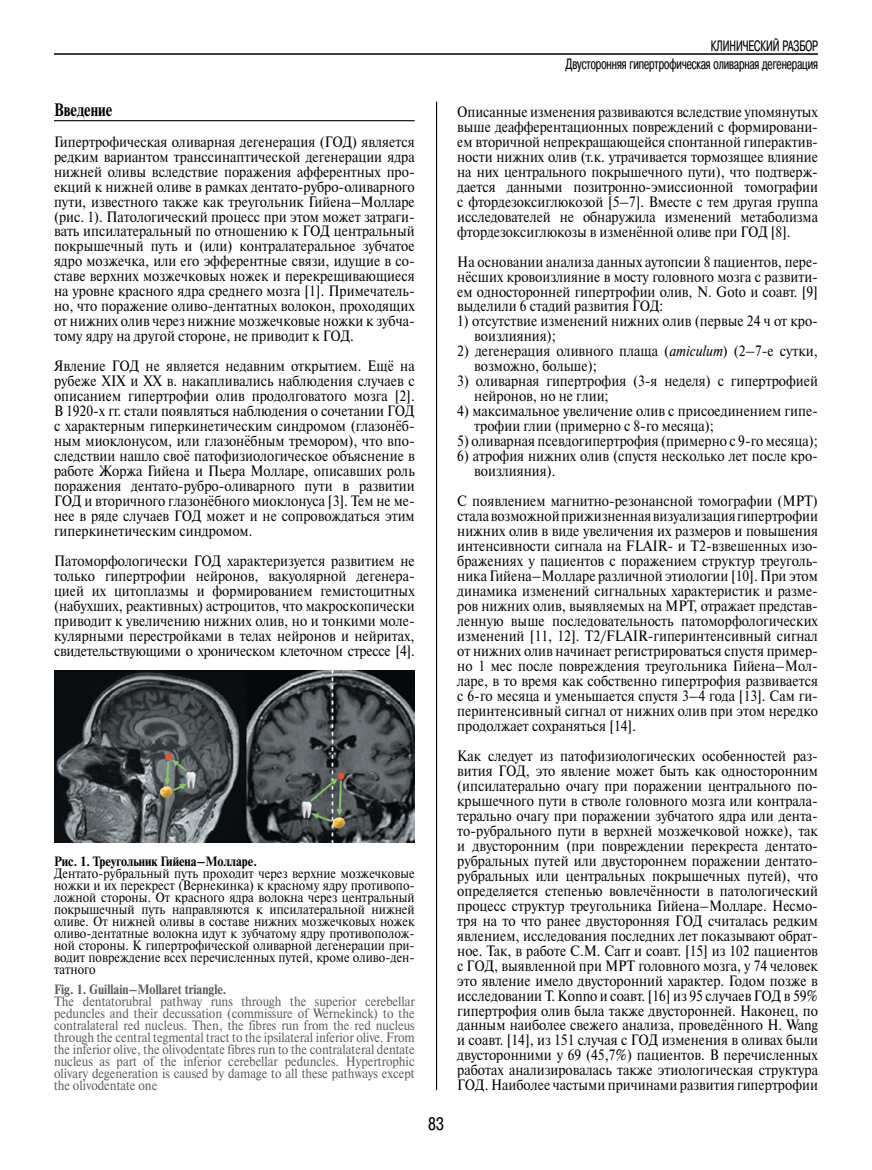
<style>
.page{position:relative;width:872px;height:1170px;background:#fff}
.page>*{position:absolute;margin:0;border:0;box-sizing:border-box;transform-origin:0 0}
.t1{font:700 18px "Newton C";color:#000;scale:.8 1}
.t2{font:18px "Pragmatica Cond C";color:#000}
.t3{font:15px/15px "Newton C";color:#000;text-align:justify;scale:.9 1}
.t4{font:15px/18px "Pragmatica Cond C";color:#000;text-align:right;scale:.8 1}
.t5{font:13.5px/12px "Newton C";color:#58595b;text-align:justify;scale:.9 1}
.t6{font:13.5px/12px "Newton C";color:#000;text-align:justify;scale:.9 1}
.t7{font:700 13.5px "Newton C";color:#000;scale:.9 1}
.t8{font:700 13.5px "Newton C";color:#58595b;scale:.9 1}
.s1{font-style:italic}
</style>
<div class="page">
<hr style="left:436px;top:102px;width:1px;height:987px;background:#000">
<hr style="left:54px;top:53px;width:764px;height:2px;background:#000">
<hr style="left:54px;top:120px;width:361px;height:1px;background:#000">
<img style="left:54px;top:670px;width:361px;height:172px">
<p class="t1" style="left:54px;top:100px;width:74px">Введение</p>
<p class="t3" style="left:54px;top:134px;width:402px">Гипертрофическая оливарная дегенерация (ГОД) является редким вариантом транссинаптической дегенерации ядра нижней оливы вследствие поражения афферентных про&shy;екций к нижней оливе в рамках дентато-рубро-оливарного пути, известного также как треугольник Гийена–Молларе (рис. 1). Патологический процесс при этом может затраги&shy;вать ипсилатеральный по отношению к ГОД центральный покрышечный путь и (или) контралатеральное зубчатое ядро мозжечка, или его эфферентные связи, идущие в со&shy;ставе верхних мозжечковых ножек и перекрещивающиеся на уровне красного ядра среднего мозга [1]. Примечатель&shy;но, что поражение оливо-дентатных волокон, проходящих от нижних олив через нижние мозжечковые ножки к зубча&shy;тому ядру на другой стороне, не приводит к ГОД.</p>
<p class="t3" style="left:54px;top:358px;width:402px">Явление ГОД не является недавним открытием. Ещё на рубеже XIX и XX в. накапливались наблюдения случаев с описанием гипертрофии олив продолговатого мозга [2].<br>В 1920-х гг. стали появляться наблюдения о сочетании ГОД с характерным гиперкинетическим синдромом (глазонёб&shy;ным миоклонусом, или глазонёбным тремором), что впо&shy;следствии нашло своё патофизиологическое объяснение в работе Жоржа Гийена и Пьера Молларе, описавших роль поражения дентато-рубро-оливарного пути в развитии ГОД и вторичного глазонёбного миоклонуса [3]. Тем не ме&shy;нее в ряде случаев ГОД может и не сопровождаться этим гиперкинетическим синдромом.</p>
<p class="t3" style="left:54px;top:553px;width:402px">Патоморфологически ГОД характеризуется развитием не только гипертрофии нейронов, вакуолярной дегенера&shy;цией их цитоплазмы и формированием гемистоцитных (набухших, реактивных) астроцитов, что макроскопически приводит к увеличению нижних олив, но и тонкими моле&shy;кулярными перестройками в телах нейронов и нейритах, свидетельствующими о хроническом клеточном стрессе [4].</p>
<p class="t7" style="left:54px;top:853px;width:227px">Рис. 1. Треугольник Гийена–Молларе.</p>
<p class="t6" style="left:54px;top:867px;width:402px">Дентато-рубральный путь проходит через верхние мозжечковые ножки и их перекрест (Вернекинка) к красному ядру противопо&shy;ложной стороны. От красного ядра волокна через центральный покрышечный путь направляются к ипсилатеральной нижней оливе. От нижней оливы в составе нижних мозжечковых ножек оливо-дентатные волокна идут к зубчатому ядру противополож&shy;ной стороны. К гипертрофической оливарной дегенерации при&shy;водит повреждение всех перечисленных путей, кроме оливо-ден&shy;татного</p>
<p class="t8" style="left:54px;top:982px;width:193px">Fig. 1. Guillain–Mollaret triangle.</p>
<p class="t5" style="left:54px;top:995px;width:402px">The dentatorubral pathway runs through the superior cerebellar peduncles and their decussation (commissure of Wernekinck) to the contralateral red nucleus. Then, the fibres run from the red nucleus through the central tegmental tract to the ipsilateral inferior olive. From the inferior olive, the olivodentate fibres run to the contralateral dentate nucleus as part of the inferior cerebellar peduncles. Hypertrophic olivary degeneration is caused by damage to all these pathways except the olivodentate one</p>
<p class="t4" style="left:566px;top:36px;width:316px">КЛИНИЧЕСКИЙ РАЗБОР<br>Двусторонняя гипертрофическая оливарная дегенерация</p>
<p class="t2" style="left:428px;top:1113px;width:17px">83</p>
<p class="t3" style="left:457px;top:104px;width:402px">Описанные изменения развиваются вследствие упомянутых выше деафферентационных повреждений с формировани&shy;ем вторичной непрекращающейся спонтанной гиперактив&shy;ности нижних олив (т.к. утрачивается тормозящее влияние на них центрального покрышечного пути), что подтверж&shy;дается данными позитронно-эмиссионной томографии с фтордезоксиглюкозой [5–7]. Вместе с тем другая группа исследователей не обнаружила изменений метаболизма фтордезоксиглюкозы в изменённой оливе при ГОД [8].</p>
<p class="t3" style="left:457px;top:254px;width:402px">На основании анализа данных аутопсии 8 пациентов, пере&shy;нёсших кровоизлияние в мосту головного мозга с развити&shy;ем односторонней гипертрофии олив, N. Goto и соавт. [9] выделили 6 стадий развития ГОД:</p>
<p class="t3" style="left:474px;top:314px;width:383px;text-indent:-17px">1) отсутствие изменений нижних олив (первые 24 ч от кро&shy;воизлияния);</p>
<p class="t3" style="left:474px;top:344px;width:383px;text-indent:-17px">2) дегенерация оливного плаща (<span class="s1">amiculum</span>) (2–7-е сутки, возможно, больше);</p>
<p class="t3" style="left:474px;top:374px;width:383px;text-indent:-17px">3) оливарная гипертрофия (3-я неделя) с гипертрофией нейронов, но не глии;</p>
<p class="t3" style="left:474px;top:404px;width:383px;text-indent:-17px">4) максимальное увеличение олив с присоединением гипе&shy;трофии глии (примерно с 8-го месяца);</p>
<p class="t3" style="left:457px;top:433px;width:402px">5) оливарная псевдогипертрофия (примерно с 9-го месяца);</p>
<p class="t3" style="left:474px;top:448px;width:383px;text-indent:-17px">6) атрофия нижних олив (спустя несколько лет после кро&shy;воизлияния).</p>
<p class="t3" style="left:457px;top:493px;width:402px">С появлением магнитно-резонансной томографии (МРТ) стала возможной прижизненная визуализация гипертрофии нижних олив в виде увеличения их размеров и повышения интенсивности сигнала на FLAIR- и Т2-взвешенных изо&shy;бражениях у пациентов с поражением структур треуголь&shy;ника Гийена–Молларе различной этиологии [10]. При этом динамика изменений сигнальных характеристик и разме&shy;ров нижних олив, выявляемых на МРТ, отражает представ&shy;ленную выше последовательность патоморфологических изменений [11, 12]. Т2/FLAIR-гиперинтенсивный сигнал от нижних олив начинает регистрироваться спустя пример&shy;но 1 мес после повреждения треугольника Гийена–Мол&shy;ларе, в то время как собственно гипертрофия развивается с 6-го месяца и уменьшается спустя 3–4 года [13]. Сам ги&shy;перинтенсивный сигнал от нижних олив при этом нередко продолжает сохраняться [14].</p>
<p class="t3" style="left:457px;top:748px;width:402px">Как следует из патофизиологических особенностей раз&shy;вития ГОД, это явление может быть как односторонним (ипсилатерально очагу при поражении центрального по&shy;крышечного пути в стволе головного мозга или контрала&shy;терально очагу при поражении зубчатого ядра или дента&shy;то-рубрального пути в верхней мозжечковой ножке), так и двусторонним (при повреждении перекреста дентато&shy;рубральных путей или двустороннем поражении дентато&shy;рубральных или центральных покрышечных путей), что определяется степенью вовлечённости в патологический процесс структур треугольника Гийена–Молларе. Несмо&shy;тря на то что ранее двусторонняя ГОД считалась редким явлением, исследования последних лет показывают обрат&shy;ное. Так, в работе С.М. Carr и соавт. [15] из 102 пациентов с ГОД, выявленной при МРТ головного мозга, у 74 человек это явление имело двусторонний характер. Годом позже в исследовании Т. Konno и соавт. [16] из 95 случаев ГОД в 59% гипертрофия олив была также двусторонней. Наконец, по данным наиболее свежего анализа, проведённого Н. Wang и соавт. [14], из 151 случая с ГОД изменения в оливах были двусторонними у 69 (45,7%) пациентов. В перечисленных работах анализировалась также этиологическая структура ГОД. Наиболее частыми причинами развития гипертрофии</p>
</div>
